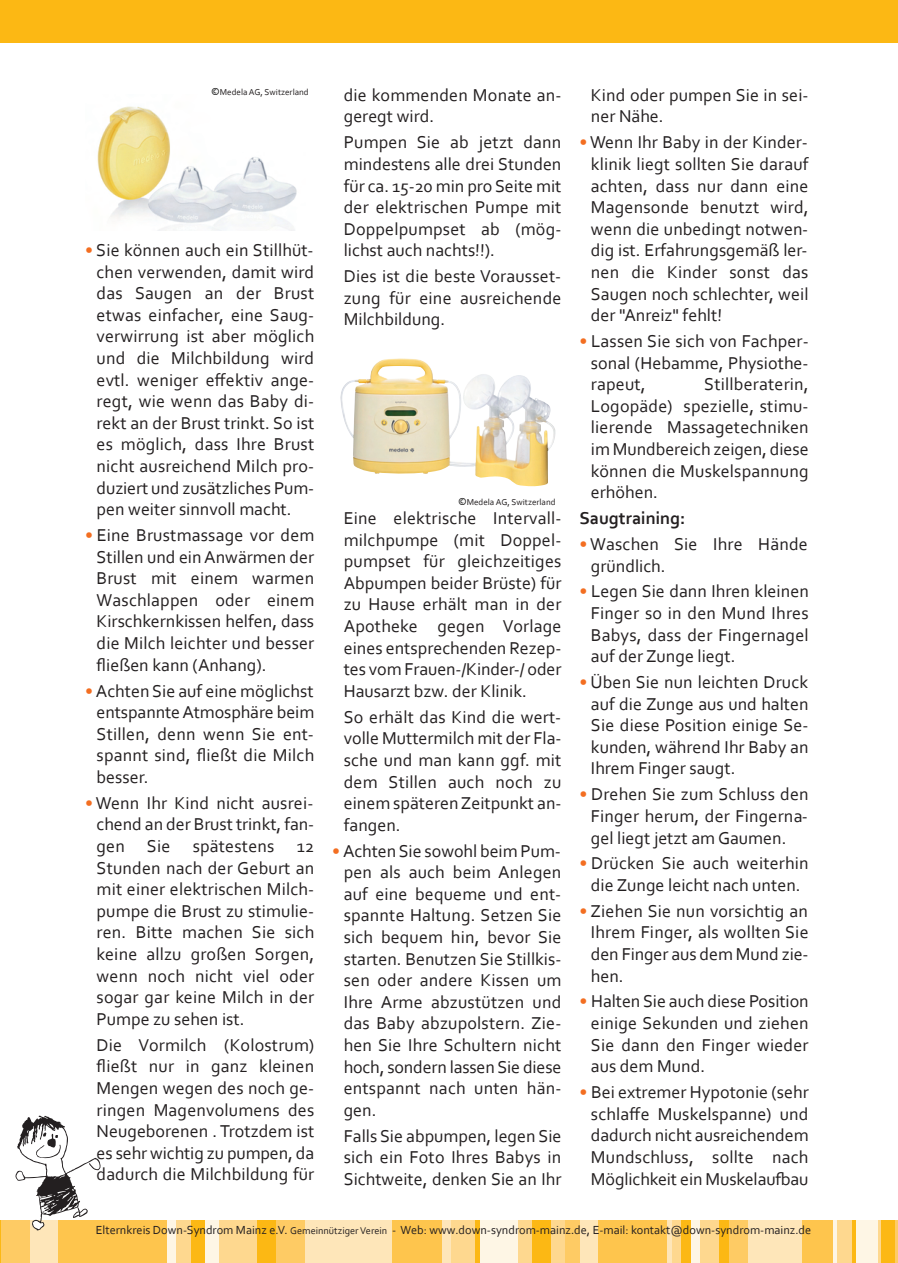
<style>
.page{position:relative;width:898px;height:1263px;background:#fff}
.page>*{position:absolute;margin:0;border:0;box-sizing:border-box;transform-origin:0 0}
.t1{font:18px/21.6px "Corbel";letter-spacing:.005em;color:#231f20;text-align:justify}
.t2{font:700 18px "Corbel";color:#231f20}
.t3{font:12.3px "Corbel";color:#231f20}
.t4{font:9px "Corbel";color:#231f20}
.s1{font-size:10.5px;color:#000}
.s2{color:#f36e21}
.s3{font-size:10.2px}
</style>
<div class="page">
<div style="left:0;top:0;width:897px;height:43px;background:#fcb814"></div>
<hr style="left:0;top:1220px;width:1px;height:43px;background:#fcb814">
<div style="left:1px;top:1220px;width:29px;height:43px;background:#fecb64"></div>
<div style="left:30px;top:1220px;width:28px;height:43px;background:#fee6b9"></div>
<div style="left:58px;top:1220px;width:109px;height:43px;background:#fec54d"></div>
<div style="left:167px;top:1220px;width:10px;height:43px;background:#fef6e5"></div>
<div style="left:177px;top:1220px;width:14px;height:43px;background:#fed88f"></div>
<div style="left:191px;top:1220px;width:14px;height:43px;background:#fcb814"></div>
<div style="left:205px;top:1220px;width:14px;height:43px;background:#fef6e5"></div>
<div style="left:219px;top:1220px;width:38px;height:43px;background:#fed88f"></div>
<div style="left:257px;top:1220px;width:19px;height:43px;background:#fcb814"></div>
<div style="left:276px;top:1220px;width:28px;height:43px;background:#fecb64"></div>
<div style="left:304px;top:1220px;width:88px;height:43px;background:#fee6b9"></div>
<div style="left:392px;top:1220px;width:50px;height:43px;background:#fec54d"></div>
<div style="left:442px;top:1220px;width:9px;height:43px;background:#fee6b9"></div>
<div style="left:451px;top:1220px;width:24px;height:43px;background:#fed88f"></div>
<div style="left:475px;top:1220px;width:5px;height:43px;background:#fcb814"></div>
<div style="left:480px;top:1220px;width:37px;height:43px;background:#fef6e5"></div>
<div style="left:517px;top:1220px;width:15px;height:43px;background:#fed88f"></div>
<div style="left:532px;top:1220px;width:19px;height:43px;background:#fcb814"></div>
<div style="left:551px;top:1220px;width:14px;height:43px;background:#fed88f"></div>
<div style="left:565px;top:1220px;width:14px;height:43px;background:#fecb64"></div>
<div style="left:579px;top:1220px;width:19px;height:43px;background:#fee6b9"></div>
<div style="left:598px;top:1220px;width:69px;height:43px;background:#fec54d"></div>
<hr style="left:667px;top:1220px;width:4px;height:43px;background:#fee6b9">
<div style="left:671px;top:1220px;width:10px;height:43px;background:#fed88f"></div>
<div style="left:681px;top:1220px;width:9px;height:43px;background:#fcb814"></div>
<div style="left:690px;top:1220px;width:10px;height:43px;background:#fef6e5"></div>
<div style="left:700px;top:1220px;width:19px;height:43px;background:#fed88f"></div>
<div style="left:719px;top:1220px;width:9px;height:43px;background:#fcb814"></div>
<div style="left:728px;top:1220px;width:19px;height:43px;background:#fecb64"></div>
<div style="left:747px;top:1220px;width:55px;height:43px;background:#fee6b9"></div>
<div style="left:802px;top:1220px;width:30px;height:43px;background:#fec54d"></div>
<div style="left:832px;top:1220px;width:5px;height:43px;background:#fef6e5"></div>
<div style="left:837px;top:1220px;width:14px;height:43px;background:#fed88f"></div>
<div style="left:851px;top:1220px;width:5px;height:43px;background:#fcb814"></div>
<div style="left:856px;top:1220px;width:21px;height:43px;background:#fef6e5"></div>
<div style="left:877px;top:1220px;width:10px;height:43px;background:#fed88f"></div>
<svg style="left:16px;top:1115px;width:85px;height:115px"></svg>
<div style="left:880px;top:1220px;width:14px;height:43px;background:#fcb814"></div>
<hr style="left:894px;top:1220px;width:3px;height:43px;background:#fecb64">
<img style="left:97px;top:106px;width:200px;height:125px">
<img style="left:340px;top:358px;width:215px;height:128px">
<p class="t4" style="left:211px;top:86px;width:99px"><span class="s1">©</span>Medela AG, Switzerland</p>
<p class="t1" style="left:96px;top:239px;width:219px;text-indent:-11px"><span class="s2">•</span> Sie können auch ein Stillhüt‐ chen verwenden, damit wird das Saugen an der Brust etwas einfacher, eine Saug‐ verwirrung ist aber möglich und die Milchbildung wird evtl. weniger effektiv ange‐ regt, wie wenn das Baby di‐ rekt an der Brust trinkt. So ist es möglich, dass Ihre Brust nicht ausreichend Milch pro‐ duziert und zusätzliches Pum‐ pen weiter sinnvoll macht.</p>
<p class="t1" style="left:96px;top:524px;width:219px;text-indent:-11px"><span class="s2">•</span> Eine Brustmassage vor dem Stillen und ein Anwärmen der Brust mit einem warmen Waschlappen oder einem Kirschkernkissen helfen, dass die Milch leichter und besser fließen kann (Anhang).</p>
<p class="t1" style="left:96px;top:680px;width:219px;text-indent:-11px"><span class="s2">•</span> Achten Sie auf eine möglichst entspannte Atmosphäre beim Stillen, denn wenn Sie ent‐ spannt sind, fließt die Milch besser.</p>
<p class="t1" style="left:96px;top:792px;width:219px;text-indent:-11px"><span class="s2">•</span>Wenn Ihr Kind nicht ausrei‐ chend an der Brust trinkt, fan‐ gen Sie spätestens 12<br>Stunden nach der Geburt an mit einer elektrischen Milch‐ pumpe die Brust zu stimulie‐ ren. Bitte machen Sie sich keine allzu großen Sorgen, wenn noch nicht viel oder sogar gar keine Milch in der Pumpe zu sehen ist.</p>
<p class="t1" style="left:97px;top:1034px;width:219px">Die Vormilch (Kolostrum) fließt nur in ganz kleinen Mengen wegen des noch ge‐ ringen Magenvolumens des Neugeborenen . Trotzdem ist es sehr wichtig zu pumpen, da dadurch die Milchbildung für</p>
<p class="t1" style="left:343px;top:84px;width:219px">die kommenden Monate an‐ geregt wird.</p>
<p class="t1" style="left:343px;top:131px;width:219px">Pumpen Sie ab jetzt dann mindestens alle drei Stunden für ca. 15‐20 min pro Seite mit der elektrischen Pumpe mit Doppelpumpset ab (mög‐ lichst auch nachts!!).</p>
<p class="t1" style="left:343px;top:265px;width:219px">Dies ist die beste Vorausset‐ zung für eine ausreichende Milchbildung.</p>
<p class="t4" style="left:458px;top:496px;width:99px"><span class="s1">©</span>Medela AG, Switzerland</p>
<p class="t1" style="left:343px;top:507px;width:219px">Eine elektrische Intervall‐ milchpumpe (mit Doppel‐ pumpset für gleichzeitiges Abpumpen beider Brüste) für zu Hause erhält man in der Apotheke gegen Vorlage eines entsprechenden Rezep‐ tes vom Frauen‐/Kinder‐/ oder Hausarzt bzw. der Klinik.</p>
<p class="t1" style="left:343px;top:706px;width:219px">So erhält das Kind die wert‐ volle Muttermilch mit der Fla‐ sche und man kann ggf. mit dem Stillen auch noch zu einem späteren Zeitpunkt an‐ fangen.</p>
<p class="t1" style="left:343px;top:840px;width:219px;text-indent:-11px"><span class="s2">•</span> Achten Sie sowohl beim Pum‐ pen als auch beim Anlegen auf eine bequeme und ent‐ spannte Haltung. Setzen Sie sich bequem hin, bevor Sie starten. Benutzen Sie Stillkis‐ sen oder andere Kissen um Ihre Arme abzustützen und das Baby abzupolstern. Zie‐ hen Sie Ihre Schultern nicht hoch, sondern lassen Sie diese entspannt nach unten hän‐ gen.</p>
<p class="t1" style="left:343px;top:1125px;width:219px">Falls Sie abpumpen, legen Sie sich ein Foto Ihres Babys in Sichtweite, denken Sie an Ihr</p>
<p class="t1" style="left:590px;top:84px;width:219px">Kind oder pumpen Sie in sei‐ ner Nähe.</p>
<p class="t1" style="left:590px;top:131px;width:219px;text-indent:-11px"><span class="s2">•</span> Wenn Ihr Baby in der Kinder‐ klinik liegt sollten Sie darauf achten, dass nur dann eine Magensonde benutzt wird, wenn die unbedingt notwen‐ dig ist. Erfahrungsgemäß ler‐ nen die Kinder sonst das Saugen noch schlechter, weil der "Anreiz" fehlt!</p>
<p class="t1" style="left:590px;top:330px;width:219px;text-indent:-11px"><span class="s2">•</span> Lassen Sie sich von Fachper‐ sonal (Hebamme, Physiothe‐ rapeut,</p>
<p class="t1" style="left:590px;top:373px;width:219px;text-indent:113px">Stillberaterin, Logopäde) spezielle, stimu‐ lierende Massagetechniken im Mundbereich zeigen, diese können die Muskelspannung erhöhen.</p>
<p class="t2" style="left:579px;top:507px;width:107px">Saugtraining:</p>
<p class="t1" style="left:590px;top:533px;width:218px;text-indent:-11px"><span class="s2">•</span> Waschen Sie Ihre Hände gründlich.</p>
<p class="t1" style="left:590px;top:580px;width:219px;text-indent:-11px"><span class="s2">•</span> Legen Sie dann Ihren kleinen Finger so in den Mund Ihres Babys, dass der Fingernagel auf der Zunge liegt.</p>
<p class="t1" style="left:590px;top:671px;width:219px;text-indent:-11px"><span class="s2">•</span> Üben Sie nun leichten Druck auf die Zunge aus und halten Sie diese Position einige Se‐ kunden, während Ihr Baby an Ihrem Finger saugt.</p>
<p class="t1" style="left:590px;top:783px;width:219px;text-indent:-11px"><span class="s2">•</span> Drehen Sie zum Schluss den Finger herum, der Fingerna‐ gel liegt jetzt am Gaumen.</p>
<p class="t1" style="left:579px;top:852px;width:231px;text-align:center"><span class="s2">•</span> Drücken Sie auch weiterhin die Zunge leicht nach unten.</p>
<p class="t1" style="left:590px;top:900px;width:219px;text-indent:-11px"><span class="s2">•</span> Ziehen Sie nun vorsichtig an Ihrem Finger, als wollten Sie den Finger aus dem Mund zie‐ hen.</p>
<p class="t1" style="left:590px;top:990px;width:219px;text-indent:-11px"><span class="s2">•</span> Halten Sie auch diese Position einige Sekunden und ziehen Sie dann den Finger wieder aus dem Mund.</p>
<p class="t1" style="left:590px;top:1081px;width:219px;text-indent:-11px"><span class="s2">•</span> Bei extremer Hypotonie (sehr schlaffe Muskelspanne) und dadurch nicht ausreichendem Mundschluss, sollte nach Möglichkeit ein Muskelaufbau</p>
<p class="t3" style="left:96px;top:1222px;width:716px">Elternkreis Down‐Syndrom Mainz e.V. <span class="s3">Gemeinnütziger Verein</span> ‐ Web: www.down‐syndrom‐mainz.de, E‐mail: kontakt@down‐syndrom‐mainz.de</p>
</div>
